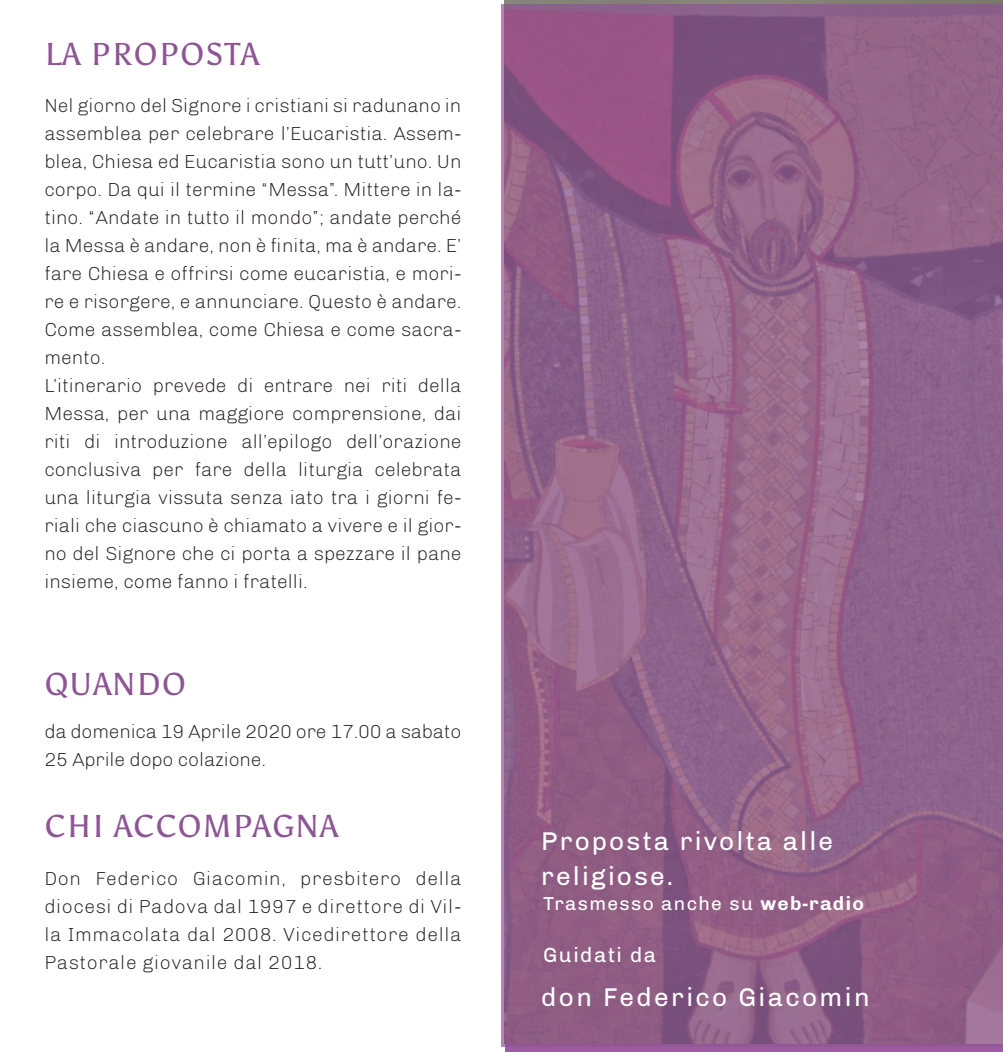
<style>
.page{position:relative;width:1003px;height:1052px;background:#fff}
.page>*{position:absolute;margin:0;border:0;box-sizing:border-box;transform-origin:0 0}
.t1{font:31.5px "Asul";letter-spacing:.05em;color:#8e5594}
.t2{font:26.25px/35px "Chivo";letter-spacing:.08em;color:#fff}
.t3{font:21px "Chivo";letter-spacing:.07em;color:#fff}
.t4{font:300 19.25px/28px "Chivo";color:#231f20;text-align:justify}
.t5{font:19.25px "Chivo";letter-spacing:.07em;color:#fff}
.s1{font-weight:700}
</style>
<div class="page">
<svg style="left:501px;top:5px;width:501px;height:1042px;background:#916289"></svg>
<p class="t1" style="left:45px;top:35px;width:216px">LA PROPOSTA</p>
<p class="t4" style="left:45px;top:92px;width:418px">Nel giorno del Signore i cristiani si radunano in assemblea per celebrare l’Eucaristia. Assem&shy;blea, Chiesa ed Eucaristia sono un tutt’uno. Un corpo. Da qui il termine “Messa”. Mittere in la&shy;tino. “Andate in tutto il mondo”; andate perché la Messa è andare, non è finita, ma è andare. E’ fare Chiesa e offrirsi come eucaristia, e mori&shy;re e risorgere, e annunciare. Questo è andare.<br>Come assemblea, come Chiesa e come sacra&shy;mento.</p>
<p class="t4" style="left:45px;top:372px;width:418px">L’itinerario prevede di entrare nei riti della Messa, per una maggiore comprensione, dai riti di introduzione all’epilogo dell’orazione conclusiva per fare della liturgia celebrata una liturgia vissuta senza iato tra i giorni fe&shy;riali che ciascuno è chiamato a vivere e il gior&shy;no del Signore che ci porta a spezzare il pane insieme, come fanno i fratelli.</p>
<p class="t1" style="left:45px;top:665px;width:143px">QUANDO</p>
<p class="t4" style="left:45px;top:717px;width:418px">da domenica 19 Aprile 2020 ore 17.00 a sabato<br>25 Aprile dopo colazione.</p>
<p class="t1" style="left:45px;top:807px;width:295px">CHI ACCOMPAGNA</p>
<p class="t4" style="left:45px;top:864px;width:418px">Don Federico Giacomin, presbitero della diocesi di Padova dal 1997 e direttore di Vil&shy;la Immacolata dal 2008. Vicedirettore della Pastorale giovanile dal 2018.</p>
<p class="t2" style="left:541px;top:823px;width:293px">Proposta rivolta alle religiose.</p>
<p class="t5" style="left:543px;top:892px;width:322px">Trasmesso anche su <span class="s1">web-radio</span></p>
<p class="t3" style="left:543px;top:943px;width:114px">Guidati da</p>
<p class="t2" style="left:541px;top:979px;width:330px">don Federico Giacomin</p>
</div>
